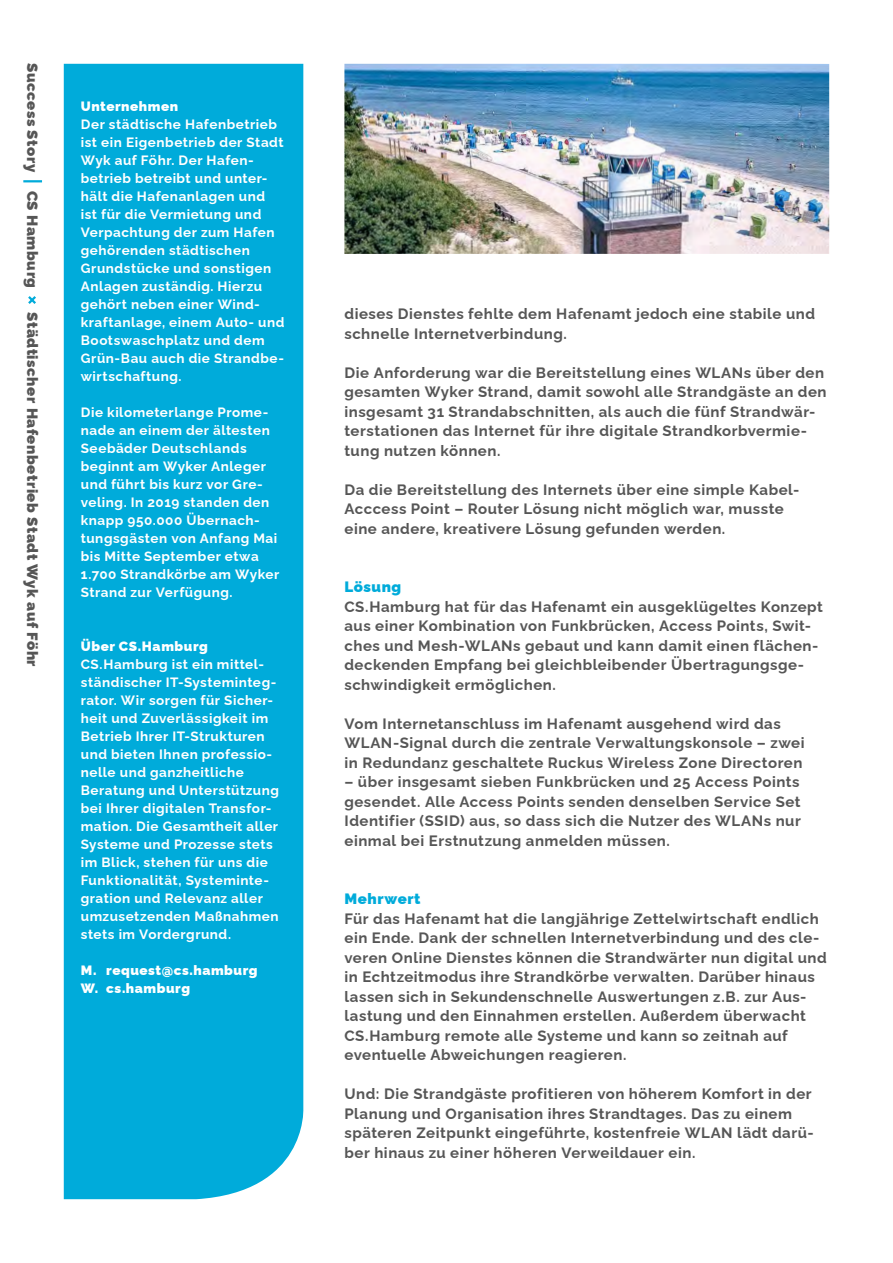
<style>
.page{position:relative;width:893px;height:1263px;background:#fff}
.page>*{position:absolute;margin:0;border:0;box-sizing:border-box;transform-origin:0 0}
.t1{font:700 15px/19.5px "Raleway";letter-spacing:.035em;color:#565656}
.t2{font:900 15px "Raleway";letter-spacing:.035em;color:#565656}
.t3{font:900 15px "Raleway";letter-spacing:.04em;color:#00abda}
.t4{font:700 13.5px/18px "Raleway";letter-spacing:.04em;color:#fff}
.t5{font:900 13.5px/18px "Raleway";letter-spacing:.04em;color:#fff}
</style>
<div class="page">
<div style="left:64px;top:64px;width:240px;height:1135px;background:#00abda"></div>
<img style="left:344px;top:64px;width:485px;height:190px">
<svg style="left:23px;top:180px;width:19px;height:2px"></svg>
<svg style="left:28px;top:296px;width:8px;height:8px"></svg>
<p class="t2" style="left:44px;top:63px;width:226px;rotate:90deg">Success Story CS Hamburg</p>
<p class="t2" style="left:44px;top:312px;width:356px;rotate:90deg">Städtischer Hafenbetrieb Stadt Wyk auf Föhr</p>
<p class="t5" style="left:81px;top:96px;width:99px">Unternehmen</p>
<p class="t4" style="left:81px;top:114px;width:205px">Der städtische Hafenbetrieb ist ein Eigenbetrieb der Stadt<br>Wyk auf Föhr. Der Hafen&shy;betrieb betreibt und unter&shy;hält die Hafenanlagen und ist für die Vermietung und<br>Verpachtung der zum Hafen gehörenden städtischen<br>Grundstücke und sonstigen<br>Anlagen zuständig. Hierzu gehört neben einer Wind&shy;kraftanlage, einem Auto- und<br>Bootswaschplatz und dem<br>Grün-Bau auch die Strandbe&shy;wirtschaftung.</p>
<p class="t4" style="left:81px;top:402px;width:200px">Die kilometerlange Prome&shy;nade an einem der ältesten<br>Seebäder Deutschlands beginnt am Wyker Anleger und führt bis kurz vor Gre&shy;veling. In 2019 standen den knapp 950.000 Übernach&shy;tungsgästen von Anfang Mai bis Mitte September etwa<br>1.700 Strandkörbe am Wyker<br>Strand zur Verfügung.</p>
<p class="t5" style="left:81px;top:636px;width:129px">Über CS.Hamburg</p>
<p class="t4" style="left:81px;top:654px;width:200px">CS.Hamburg ist ein mittel&shy;ständischer IT-Systeminteg&shy;rator. Wir sorgen für Sicher&shy;heit und Zuverlässigkeit im<br>Betrieb Ihrer IT-Strukturen und bieten Ihnen professio&shy;nelle und ganzheitliche<br>Beratung und Unterstützung bei Ihrer digitalen Transfor&shy;mation. Die Gesamtheit aller<br>Systeme und Prozesse stets im Blick, stehen für uns die<br>Funktionalität, Systeminte&shy;gration und Relevanz aller umzusetzenden Maßnahmen stets im Vordergrund.</p>
<p class="t5" style="left:81px;top:960px;width:178px">M. request@cs.hamburg<br>W. cs.hamburg</p>
<p class="t1" style="left:344px;top:302px;width:472px">dieses Dienstes fehlte dem Hafenamt jedoch eine stabile und schnelle Internetverbindung.</p>
<p class="t1" style="left:344px;top:361px;width:484px">Die Anforderung war die Bereitstellung eines WLANs über den gesamten Wyker Strand, damit sowohl alle Strandgäste an den insgesamt 31 Strandabschnitten, als auch die fünf Strandwär&shy;terstationen das Internet für ihre digitale Strandkorbvermie&shy;tung nutzen können.</p>
<p class="t1" style="left:344px;top:478px;width:456px">Da die Bereitstellung des Internets über eine simple Kabel-<br>Acccess Point – Router Lösung nicht möglich war, musste eine andere, kreativere Lösung gefunden werden.</p>
<p class="t3" style="left:344px;top:575px;width:58px">Lösung</p>
<p class="t1" style="left:344px;top:595px;width:480px">CS.Hamburg hat für das Hafenamt ein ausgeklügeltes Konzept aus einer Kombination von Funkbrücken, Access Points, Swit&shy;ches und Mesh-WLANs gebaut und kann damit einen flächen&shy;deckenden Empfang bei gleichbleibender Übertragungsge&shy;schwindigkeit ermöglichen.</p>
<p class="t1" style="left:344px;top:712px;width:462px">Vom Internetanschluss im Hafenamt ausgehend wird das<br>WLAN-Signal durch die zentrale Verwaltungskonsole – zwei in Redundanz geschaltete Ruckus Wireless Zone Directoren</p>
<p class="t1" style="left:344px;top:770px;width:458px;text-align:justify">– über insgesamt sieben Funkbrücken und 25 Access Points gesendet. Alle Access Points senden denselben Service Set Identifier (SSID) aus, so dass sich die Nutzer des WLANs nur einmal bei Erstnutzung anmelden müssen.</p>
<p class="t3" style="left:344px;top:887px;width:78px">Mehrwert</p>
<p class="t1" style="left:344px;top:907px;width:484px">Für das Hafenamt hat die langjährige Zettelwirtschaft endlich ein Ende. Dank der schnellen Internetverbindung und des cle&shy;veren Online Dienstes können die Strandwärter nun digital und in Echtzeitmodus ihre Strandkörbe verwalten. Darüber hinaus lassen sich in Sekundenschnelle Auswertungen z.B. zur Aus&shy;lastung und den Einnahmen erstellen. Außerdem überwacht CS.Hamburg remote alle Systeme und kann so zeitnah auf eventuelle Abweichungen reagieren.</p>
<p class="t1" style="left:344px;top:1082px;width:471px">Und: Die Strandgäste profitieren von höherem Komfort in der Planung und Organisation ihres Strandtages. Das zu einem späteren Zeitpunkt eingeführte, kostenfreie WLAN lädt darü&shy;ber hinaus zu einer höheren Verweildauer ein.</p>
</div>
